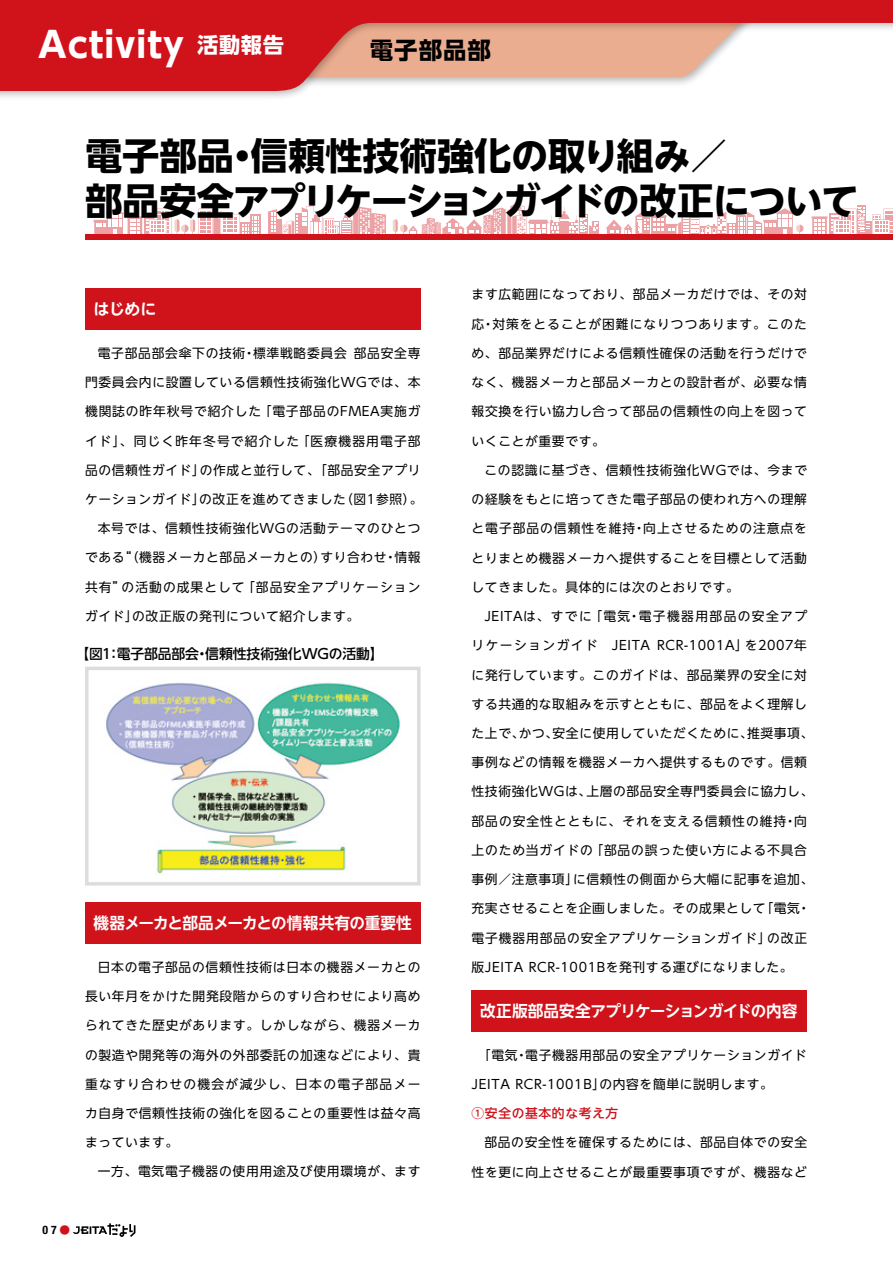
<style>
.page{position:relative;width:893px;height:1263px;background:#fff}
.page>*{position:absolute;margin:0;border:0;box-sizing:border-box;transform-origin:0 0}
.t1{font:700 37.2px/44.7px "UD Shin Go NT Pro";letter-spacing:-.02em;color:#000}
.t2{font:700 35.1px "UD Shin Go NT Pro";letter-spacing:.025em;color:#fff}
.t3{font:700 23.4px "UD Shin Go NT Pro";letter-spacing:.045em;color:#000}
.t4{font:700 15.9px "UD Shin Go NT Pro De";letter-spacing:-.03em;color:#fff}
.t5{font:500 13.8px "UD Shin Go NT Pro";letter-spacing:-.005em;color:#000}
.t6{font:12.75px "UD Shin Go NT Pro";letter-spacing:.055em;color:#000}
.t7{font:12.75px "UD Shin Go NT Pro";letter-spacing:.075em;color:#000}
.t8{font:12.75px "UD Shin Go NT Pro";letter-spacing:.11em;color:#000}
.t9{font:12.75px "UD Shin Go NT Pro";letter-spacing:.09em;color:#000}
.t10{font:12.75px "UD Shin Go NT Pro";letter-spacing:.08em;color:#000}
.t11{font:12.75px "UD Shin Go NT Pro";letter-spacing:.1em;color:#000}
.t12{font:500 12.75px "UD Shin Go NT Pro";letter-spacing:.05em;color:#d0121b}
.t13{font:700 condensed 11.7px "Helvetica Neue LT Std";color:#000}
.s1{font-size:21.3px}
.s2{font-family:"UD Shin Go NT Pro";font-weight:400;font-stretch:normal;font-size:10.65px;color:#d0121b}
</style>
<div class="page">
<svg style="left:268px;top:206px;width:118px;height:28px"></svg>
<div style="left:250px;top:214px;width:10px;height:21px;background:#eca1a4"></div>
<div style="left:592px;top:221px;width:7px;height:14px;background:#eca1a4"></div>
<div style="left:857px;top:205px;width:8px;height:30px;background:#eca1a4"></div>
<svg style="left:393px;top:204px;width:205px;height:30px"></svg>
<svg style="left:606px;top:208px;width:197px;height:26px"></svg>
<svg style="left:94px;top:208px;width:165px;height:26px"></svg>
<div style="left:85px;top:234px;width:808px;height:5px;background:#d0121b"></div>
<svg style="left:811px;top:207px;width:82px;height:27px"></svg>
<div style="left:0;top:0;width:893px;height:102px;background:#000;opacity:.3"></div>
<svg style="left:0;top:0;width:892px;height:91px;fill:#d0121b"></svg>
<svg style="left:892px;top:0;width:1px;height:91px"></svg>
<div style="left:85px;top:902px;width:336px;height:42px;background:#d0121b"></div>
<div style="left:472px;top:990px;width:335px;height:42px;background:#d0121b"></div>
<div style="left:85px;top:288px;width:336px;height:42px;background:#d0121b"></div>
<img style="left:106px;top:682px;width:294px;height:192px">
<div style="left:85px;top:667px;width:336px;height:218px;border:3px solid #dcdddd"></div>
<svg style="left:73px;top:1223px;width:62px;height:14px"></svg>
<h2 class="t2" style="left:38px;top:16px;width:247px">Activity <span class="s1">活動報告</span></h2>
<h3 class="t3" style="left:370px;top:31px;width:122px">電子部品部</h3>
<h1 class="t1" style="left:85px;top:133px;width:775px">電子部品・信頼性技術強化の取り組み／<br>部品安全アプリケーションガイドの改正について</h1>
<p class="t4" style="left:94px;top:296px;width:64px">はじめに</p>
<p class="t6" style="left:98px;top:343px;width:324px">電子部品部会傘下の技術・標準戦略委員会 部品安全専</p>
<p class="t6" style="left:85px;top:372px;width:337px">門委員会内に設置している信頼性技術強化WGでは、本</p>
<p class="t6" style="left:85px;top:401px;width:337px">機関誌の昨年秋号で紹介した「電子部品のFMEA実施ガ</p>
<p class="t9" style="left:85px;top:430px;width:337px">イド」、同じく昨年冬号で紹介した「医療機器用電子部</p>
<p class="t6" style="left:85px;top:460px;width:337px">品の信頼性ガイド」の作成と並行して、「部品安全アプリ</p>
<p class="t6" style="left:85px;top:489px;width:339px">ケーションガイド」の改正を進めてきました（図1参照）。</p>
<p class="t6" style="left:98px;top:518px;width:324px">本号では、信頼性技術強化WGの活動テーマのひとつ</p>
<p class="t6" style="left:85px;top:547px;width:337px">である“（機器メーカと部品メーカとの）すり合わせ・情報</p>
<p class="t10" style="left:85px;top:576px;width:337px">共有”の活動の成果として「部品安全アプリケーション</p>
<p class="t6" style="left:85px;top:606px;width:276px">ガイド」の改正版の発刊について紹介します。</p>
<p class="t5" style="left:75px;top:642px;width:310px">【図1：電子部品部会・信頼性技術強化WGの活動】</p>
<p class="t4" style="left:94px;top:910px;width:320px">機器メーカと部品メーカとの情報共有の重要性</p>
<p class="t6" style="left:98px;top:957px;width:324px">日本の電子部品の信頼性技術は日本の機器メーカとの</p>
<p class="t6" style="left:85px;top:986px;width:337px">長い年月をかけた開発段階からのすり合わせにより高め</p>
<p class="t6" style="left:85px;top:1015px;width:337px">られてきた歴史があります。しかしながら、機器メーカ</p>
<p class="t6" style="left:85px;top:1044px;width:337px">の製造や開発等の海外の外部委託の加速などにより、貴</p>
<p class="t11" style="left:85px;top:1073px;width:337px">重なすり合わせの機会が減少し、日本の電子部品メー</p>
<p class="t6" style="left:85px;top:1103px;width:337px">カ自身で信頼性技術の強化を図ることの重要性は益々高</p>
<p class="t6" style="left:85px;top:1132px;width:95px">まっています。</p>
<p class="t6" style="left:98px;top:1161px;width:324px">一方、電気電子機器の使用用途及び使用環境が、ます</p>
<p class="t13" style="left:43px;top:1223px;width:29px">07<span class="s2">●</span></p>
<p class="t6" style="left:472px;top:284px;width:337px">ます広範囲になっており、部品メーカだけでは、その対</p>
<p class="t7" style="left:472px;top:313px;width:337px">応・対策をとることが困難になりつつあります。このた</p>
<p class="t6" style="left:472px;top:343px;width:337px">め、部品業界だけによる信頼性確保の活動を行うだけで</p>
<p class="t6" style="left:472px;top:372px;width:337px">なく、機器メーカと部品メーカとの設計者が、必要な情</p>
<p class="t6" style="left:472px;top:401px;width:337px">報交換を行い協力し合って部品の信頼性の向上を図って</p>
<p class="t6" style="left:472px;top:430px;width:135px">いくことが重要です。</p>
<p class="t6" style="left:484px;top:460px;width:324px">この認識に基づき、信頼性技術強化WGでは、今まで</p>
<p class="t6" style="left:472px;top:489px;width:337px">の経験をもとに培ってきた電子部品の使われ方への理解</p>
<p class="t7" style="left:472px;top:518px;width:337px">と電子部品の信頼性を維持・向上させるための注意点を</p>
<p class="t6" style="left:472px;top:547px;width:337px">とりまとめ機器メーカへ提供することを目標として活動</p>
<p class="t6" style="left:472px;top:577px;width:269px">してきました。具体的には次のとおりです。</p>
<p class="t8" style="left:484px;top:606px;width:324px">JEITAは、すでに「電気・電子機器用部品の安全アプ</p>
<p class="t6" style="left:472px;top:635px;width:337px">リケーションガイド　JEITA RCR-1001A」を2007年</p>
<p class="t6" style="left:472px;top:664px;width:337px">に発行しています。このガイドは、部品業界の安全に対</p>
<p class="t6" style="left:472px;top:694px;width:337px">する共通的な取組みを示すとともに、部品をよく理解し</p>
<p class="t6" style="left:472px;top:723px;width:343px">た上で、かつ、安全に使用していただくために、推奨事項、</p>
<p class="t6" style="left:472px;top:752px;width:337px">事例などの情報を機器メーカへ提供するものです。信頼</p>
<p class="t6" style="left:472px;top:781px;width:343px">性技術強化WGは、上層の部品安全専門委員会に協力し、</p>
<p class="t7" style="left:472px;top:810px;width:337px">部品の安全性とともに、それを支える信頼性の維持・向</p>
<p class="t6" style="left:472px;top:840px;width:337px">上のため当ガイドの「部品の誤った使い方による不具合</p>
<p class="t6" style="left:472px;top:869px;width:343px">事例／注意事項」に信頼性の側面から大幅に記事を追加、</p>
<p class="t6" style="left:472px;top:898px;width:340px">充実させることを企画しました。その成果として「電気・</p>
<p class="t6" style="left:472px;top:927px;width:337px">電子機器用部品の安全アプリケーションガイド」の改正</p>
<p class="t6" style="left:472px;top:957px;width:323px">版JEITA RCR-1001Bを発刊する運びになりました。</p>
<p class="t4" style="left:480px;top:998px;width:319px">改正版部品安全アプリケーションガイドの内容</p>
<p class="t6" style="left:478px;top:1044px;width:330px">「電気・電子機器用部品の安全アプリケーションガイド</p>
<p class="t6" style="left:472px;top:1074px;width:303px">JEITA RCR-1001B」の内容を簡単に説明します。</p>
<p class="t12" style="left:472px;top:1103px;width:148px">①安全の基本的な考え方</p>
<p class="t6" style="left:484px;top:1132px;width:324px">部品の安全性を確保するためには、部品自体での安全</p>
<p class="t6" style="left:472px;top:1161px;width:337px">性を更に向上させることが最重要事項ですが、機器など</p>
</div>
